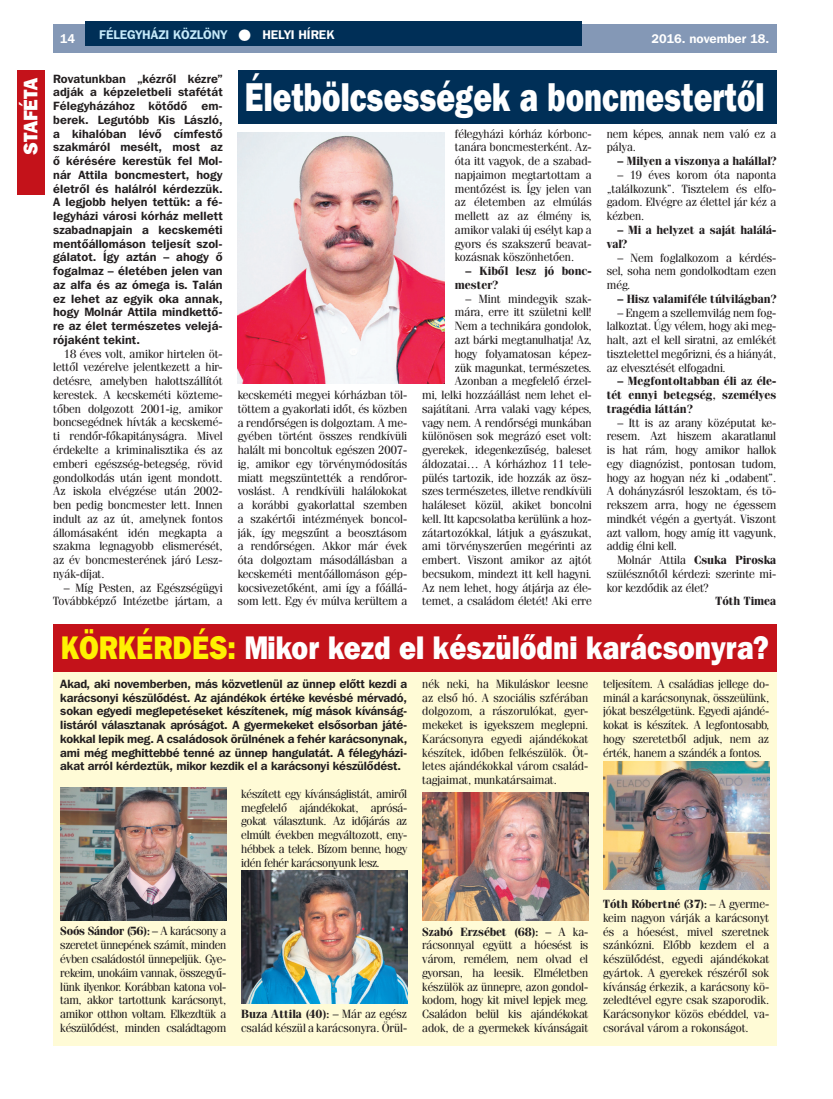
<style>
.page{position:relative;width:833px;height:1099px;background:#fff}
.page>*{position:absolute;margin:0;border:0;box-sizing:border-box;transform-origin:0 0}
.t1{font:40px "Franklin Gothic Hv PFL";color:#fff;scale:.76 1}
.t2{font:32.5px "Franklin Gothic Hv PFL";color:#fff;scale:.85 1}
.t3{font:19.5px "Franklin Gothic Hv PFL";color:#fff}
.t4{font:700 12.5px "Franklin Gothic PFL";color:#c6eafa}
.t5{font:700 12.5px "Franklin Gothic PFL";color:#fff}
.t6{font:11.88px/13.8px "Fenice PFL";color:#231f20;text-align:justify}
.t7{font:700 11.88px/13.8px "Franklin Gothic PFL";letter-spacing:-.01em;color:#231f20;text-align:justify}
.t8{font:700 11.88px/13.8px "Fenice PFL";color:#231f20}
.s1{color:#fff}
.s2{font-weight:700}
.s3{color:#fff101}
</style>
<div class="page">
<div style="left:53px;top:25px;width:723px;height:28px;background:#8498b6"></div>
<div style="left:85px;top:21px;width:496px;height:25px;background:#002f57"></div>
<div style="left:53px;top:671px;width:723px;height:374px;background:#fffbd6"></div>
<div style="left:53px;top:624px;width:723px;height:47px;background:#c4121a"></div>
<img style="left:60px;top:787px;width:166px;height:133px">
<img style="left:242px;top:870px;width:165px;height:133px">
<img style="left:603px;top:761px;width:166px;height:128px">
<img style="left:422px;top:792px;width:166px;height:128px">
<div style="left:17px;top:71px;width:27px;height:124px;background:#c4121a"></div>
<img style="left:237px;top:132px;width:207px;height:251px">
<div style="left:238px;top:71px;width:538px;height:53px;background:#002f57"></div>
<p class="t5" style="left:60px;top:31px;width:17px">14</p>
<p class="t4" style="left:99px;top:26px;width:236px">FÉLEGYHÁZI KÖZLÖNY <span class="s1">● HELYI HÍREK</span></p>
<p class="t5" style="left:651px;top:31px;width:119px">2016. november 18.</p>
<p class="t7" style="left:53px;top:71px;width:171px">Rovatunkban „kézről kézre” adják a képzeletbeli stafétát Félegyházához kötődő em&shy;berek. Legutóbb Kis László, a kihalóban lévő címfestő szakmáról mesélt, most az ő kérésére kerestük fel Mol&shy;nár Attila boncmestert, hogy életről és halálról kérdezzük.<br>A legjobb helyen tettük: a fé&shy;legyházi városi kórház mellett szabadnapjain a kecskeméti mentőállomáson teljesít szol&shy;gálatot. Így aztán – ahogy ő fogalmaz – életében jelen van az alfa és az ómega is. Talán ez lehet az egyik oka annak, hogy Molnár Attila mindkettő&shy;re az élet természetes velejá&shy;rójaként tekint.</p>
<p class="t6" style="left:53px;top:346px;width:171px;text-indent:11px">18 éves volt, amikor hirtelen öt&shy;lettől vezérelve jelentkezett a hir&shy;detésre, amelyben halottszállítót kerestek. A kecskeméti közteme&shy;tőben dolgozott 2001-ig, amikor boncsegédnek hívták a kecskemé&shy;ti rendőr-főkapitányságra. Mivel érdekelte a kriminalisztika és az emberi egészség-betegség, rövid gondolkodás után igent mondott.<br>Az iskola elvégzése után 2002- ben pedig boncmester lett. Innen indult az az út, amelynek fontos állomásaként idén megkapta a szakma legnagyobb elismerését, az év boncmesterének járó Lesz&shy;nyák-díjat.</p>
<p class="t6" style="left:53px;top:580px;width:171px;text-align:right">– Míg Pesten, az Egészségügyi<br>Továbbképző Intézetbe jártam, a</p>
<h3 class="t3" style="left:18px;top:155px;width:79px;rotate:-90deg">STAFÉTA</h3>
<h1 class="t1" style="left:245px;top:72px;width:685px">Életbölcsességek a boncmestertől</h1>
<p class="t6" style="left:455px;top:126px;width:138px">félegyházi kórház kórbonc&shy;tanára boncmesterként. Az&shy;óta itt vagyok, de a szabad&shy;napjaimon megtartottam a mentőzést is. Így jelen van az életemben az elmúlás mellett az az élmény is, amikor valaki új esélyt kap a gyors és szakszerű beavat&shy;kozásnak köszönhetően.</p>
<p class="t8" style="left:455px;top:264px;width:138px;text-indent:11px">– Kiből lesz jó bonc&shy;mester?</p>
<p class="t6" style="left:422px;top:291px;width:171px;text-align:right">– Mint mindegyik szak-<br>mára, erre itt születni kell!<br>Nem a technikára gondolok,<br>azt bárki megtanulhatja! Az,<br>hogy folyamatosan képez-<br>zük magunkat, természetes.<br>Azonban a megfelelő érzel-<br>mi, lelki hozzáállást nem lehet el&shy;sajátítani. Arra valaki vagy képes, vagy nem. A rendőrségi munkában különösen sok megrázó eset volt: gyerekek, idegenkezűség, baleset áldozatai… A kórházhoz 11 tele&shy;pülés tartozik, ide hozzák az ös - szes természetes, illetve rendkívüli haláleset közül, akiket boncolni kell. Itt kapcsolatba kerülünk a hoz&shy;zátartozókkal, látjuk a gyászukat, ami törvényszerűen megérinti az embert. Viszont amikor az ajtót becsukom, mindezt itt kell hagyni.<br>Az nem lehet, hogy átjárja az éle&shy;temet, a családom életét! Aki erre</p>
<p class="t6" style="left:607px;top:126px;width:171px">nem képes, annak nem való ez a pálya.</p>
<p class="t8" style="left:617px;top:154px;width:160px">– Milyen a viszonya a halállal?</p>
<p class="t6" style="left:607px;top:168px;width:171px;text-indent:11px">– 19 éves korom óta naponta „találkozunk”. Tisztelem és elfo&shy;gadom. Elvégre az élettel jár kéz a kézben.</p>
<p class="t8" style="left:607px;top:223px;width:171px;text-indent:11px">– Mi a helyzet a saját halálá&shy;val?</p>
<p class="t6" style="left:607px;top:250px;width:171px;text-indent:11px">– Nem foglalkozom a kérdés&shy;sel, soha nem gondolkodtam ezen még.</p>
<p class="t8" style="left:617px;top:291px;width:160px">– Hisz valamiféle túlvilágban?</p>
<p class="t6" style="left:607px;top:305px;width:171px;text-indent:11px">– Engem a szellemvilág nem fog&shy;lalkoztat. Úgy vélem, hogy aki meg&shy;halt, azt el kell siratni, az emlékét tisztelettel megőrizni, és a hiányát, az elvesztését elfogadni.</p>
<p class="t8" style="left:607px;top:374px;width:171px;text-align:justify;text-indent:11px">– Megfontoltabban éli az éle&shy;tét ennyi betegség, személyes tragédia láttán?</p>
<p class="t6" style="left:607px;top:415px;width:171px;text-indent:11px">– Itt is az arany középutat ke&shy;resem. Azt hiszem akaratlanul is hat rám, hogy amikor hallok egy diagnózist, pontosan tudom, hogy az hogyan néz ki „odabent”.<br>A dohányzásról leszoktam, és tö&shy;rekszem arra, hogy ne égessem mindkét végén a gyertyát. Viszont azt vallom, hogy amíg itt vagyunk, addig élni kell.</p>
<p class="t6" style="left:607px;top:553px;width:171px;text-indent:11px">Molnár Attila <span class="s2">Csuka Piroska </span>szülésznőtől kérdezi: szerinte mi&shy;kor kezdődik az élet?</p>
<p class="t8" style="left:715px;top:594px;width:62px">Tóth Timea</p>
<p class="t6" style="left:238px;top:388px;width:171px">kecskeméti megyei kórházban töl&shy;töttem a gyakorlati időt, és közben a rendőrségen is dolgoztam. A me&shy;gyében történt összes rendkívüli halált mi boncoltuk egészen 2007- ig, amikor egy törvénymódosítás miatt megszüntették a rendőror&shy;voslást. A rendkívüli halálokokat a korábbi gyakorlattal szemben a szakértői intézmények boncol&shy;ják, így megszűnt a beosztásom a rendőrségen. Akkor már évek óta dolgoztam másodállásban a kecskeméti mentőállomáson gép&shy;kocsivezetőként, ami így a főállá&shy;som lett. Egy év múlva kerültem a</p>
<h2 class="t2" style="left:61px;top:626px;width:834px"><span class="s3">KÖRKÉRDÉS:</span> Mikor kezd el készülődni karácsonyra?</h2>
<p class="t7" style="left:60px;top:676px;width:348px">Akad, aki novemberben, más közvetlenül az ünnep előtt kezdi a karácsonyi készülődést. Az ajándékok értéke kevésbé mérvadó, sokan egyedi meglepetéseket készítenek, míg mások kívánság&shy;listáról választanak apróságot. A gyermekeket elsősorban játé&shy;kokkal lepik meg. A családosok örülnének a fehér karácsonynak, ami még meghittebbé tenné az ünnep hangulatát. A félegyházi&shy;akat arról kérdeztük, mikor kezdik el a karácsonyi készülődést.</p>
<p class="t6" style="left:241px;top:786px;width:167px">készített egy kívánságlistát, amiről megfelelő ajándékokat, aprósá&shy;gokat választunk. Az időjárás az elmúlt években megváltozott, eny&shy;hébbek a telek. Bízom benne, hogy idén fehér karácsonyunk lesz.</p>
<p class="t6" style="left:422px;top:676px;width:167px">nék neki, ha Mikuláskor leesne az első hó. A szociális szférában dolgozom, a rászorulókat, gyer&shy;mekeket is igyekszem meglepni.<br>Karácsonyra egyedi ajándékokat készítek, időben felkészülök. Öt&shy;letes ajándékokkal várom család&shy;tagjaimat, munkatársaimat.</p>
<p class="t6" style="left:60px;top:924px;width:167px"><span class="s2">Soós Sándor (56):</span> – A karácsony a szeretet ünnepének számít, minden évben családostól ünnepeljük. Gye&shy;rekeim, unokáim vannak, összegyű&shy;lünk ilyenkor. Korábban katona vol&shy;tam, akkor tartottunk karácsonyt, amikor otthon voltam. Elkezdtük a készülődést, minden családtagom</p>
<p class="t6" style="left:241px;top:1006px;width:167px"><span class="s2">Buza Attila (40):</span> – Már az egész család készül a karácsonyra. Örül-</p>
<p class="t6" style="left:422px;top:924px;width:167px"><span class="s2">Szabó Erzsébet (68):</span> – A ka&shy;rácsonnyal együtt a hóesést is várom, remélem, nem olvad el gyorsan, ha leesik. Elméletben készülök az ünnepre, azon gondol&shy;kodom, hogy kit mivel lepjek meg.<br>Családon belül kis ajándékokat adok, de a gyermekek kívánságait</p>
<p class="t6" style="left:603px;top:676px;width:167px">teljesítem. A családias jellege do&shy;minál a karácsonynak, összeülünk, jókat beszélgetünk. Egyedi ajándé&shy;kokat is készítek. A legfontosabb, hogy szeretetből adjuk, nem az érték, hanem a szándék a fontos.</p>
<p class="t6" style="left:603px;top:896px;width:167px"><span class="s2">Tóth Róbertné (37):</span> – A gyerme&shy;keim nagyon várják a karácsonyt és a hóesést, mivel szeretnek szánkózni. Előbb kezdem el a készülődést, egyedi ajándékokat gyártok. A gyerekek részéről sok kívánság érkezik, a karácsony kö&shy;zeledtével egyre csak szaporodik.<br>Karácsonykor közös ebéddel, va&shy;csorával várom a rokonságot.</p>
</div>
